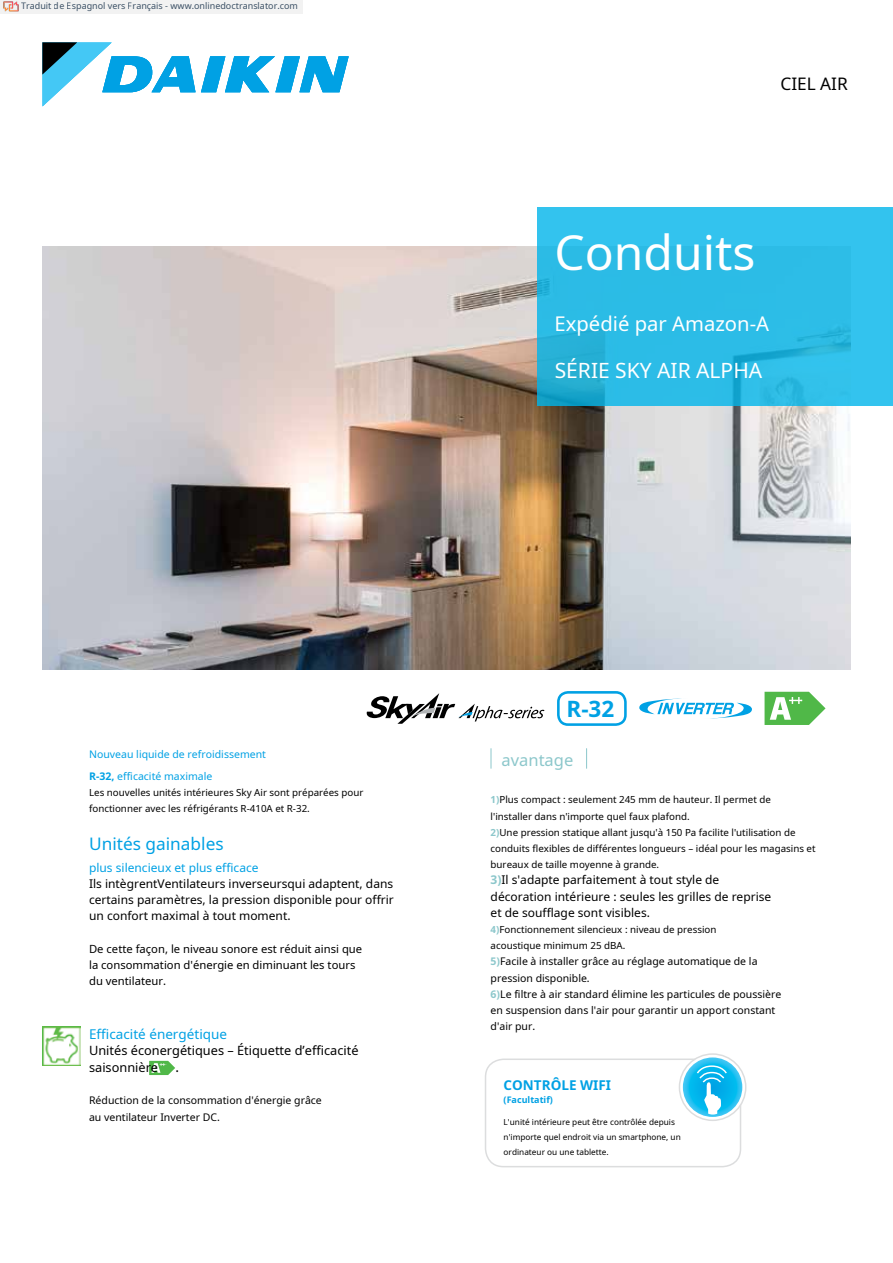
<style>
.page{position:relative;width:893px;height:1263px;background:#fff}
.page>*{position:absolute;margin:0;border:0;box-sizing:border-box;transform-origin:0 0}
.t1{font:48px "Noto Sans";color:#fff}
.t2{font:700 22.5px "Noto Sans";color:#00a1e4}
.t3{font:21px "Noto Sans";color:#fff}
.t4{font:20.25px "Noto Sans";color:#fff}
.t5{font:17.25px "Noto Sans";color:#00a1e4}
.t6{font:17.25px "Noto Sans";color:#000}
.t7{font:16.5px "Noto Sans";color:#8cc7cb}
.t8{font:13.5px "Noto Sans";color:#00a1e4}
.t9{font:700 13.5px "Noto Sans";color:#00a1e4}
.t10{font:13.5px "Noto Sans";color:#000}
.t11{font:12.75px/17px "Noto Sans";color:#000}
.t12{font:12px/16.2px "Noto Sans";color:#000}
.t13{font:12px "Noto Sans";color:#00a1e4}
.t14{font:11.25px/16.2px "Noto Sans";color:#000}
.t15{font:10.5px/16.2px "Noto Sans";color:#000}
.t16{font:10.5px/21.6px "Noto Sans";color:#00a1e4}
.t17{font:9.75px/16.2px "Noto Sans";color:#000}
.t18{font:9px "Noto Sans";color:rgb(15 43 70/.8)}
.t19{font:700 9px "Noto Sans";color:#00a1e4}
.t20{font:8.25px/15px "Noto Sans";color:#000}
.s1{font-weight:700}
.s2{font-weight:700;color:#8cc7cb}
</style>
<div class="page">
<svg style="left:43px;top:43px;width:306px;height:63px"></svg>
<img style="left:43px;top:247px;width:807px;height:423px">
<img style="left:43px;top:1027px;width:38px;height:38px">
<svg style="left:149px;top:1061px;width:26px;height:14px"></svg>
<div style="left:485px;top:1058px;width:256px;height:109px;border:2px solid #dcddde;border-radius:18px"></div>
<svg style="left:679px;top:1054px;width:67px;height:66px"></svg>
<div style="left:679px;top:1053px;width:67px;height:68px;border:2px solid #dcddde;border-radius:50%"></div>
<svg style="left:683px;top:1057px;width:59px;height:60px"></svg>
<svg style="left:696px;top:1065px;width:32px;height:49px"></svg>
<svg style="left:537px;top:208px;width:356px;height:198px;background:#2dbce6"></svg>
<svg style="left:639px;top:698px;width:113px;height:20px"></svg>
<div style="left:557px;top:691px;width:70px;height:35px;border:3px solid #00a1e4;border-radius:10px"></div>
<svg style="left:366px;top:693px;width:179px;height:31px"></svg>
<svg style="left:764px;top:692px;width:61px;height:33px"></svg>
<svg style="left:491px;top:749px;width:1px;height:19px"></svg>
<svg style="left:586px;top:749px;width:1px;height:19px"></svg>
<div style="left:0;top:0;width:303px;height:14px;background:#f2f2f2"></div>
<img style="left:4px;top:1px;width:15px;height:11px">
<p class="t18" style="left:21px;top:-1px;width:278px">Traduit de Espagnol vers Français - www.onlinedoctranslator.com</p>
<h3 class="t6" style="left:780px;top:72px;width:69px">CIEL AIR</h3>
<h1 class="t1" style="left:554px;top:219px;width:202px">Conduits</h1>
<h3 class="t4" style="left:554px;top:310px;width:216px">Expédié par Amazon-A</h3>
<h3 class="t3" style="left:555px;top:356px;width:209px">SÉRIE SKY AIR ALPHA</h3>
<h2 class="t2" style="left:566px;top:693px;width:49px">R-32</h2>
<p class="t16" style="left:89px;top:743px;width:178px">Nouveau liquide de refroidissement<br><span class="s1">R-32,</span> efficacité maximale</p>
<h3 class="t7" style="left:502px;top:748px;width:73px">avantage</h3>
<p class="t17" style="left:89px;top:784px;width:276px">Les nouvelles unités intérieures Sky Air sont préparées pour fonctionner avec les réfrigérants R-410A et R-32.</p>
<p class="t17" style="left:491px;top:791px;width:326px"><span class="s2">1)</span>Plus compact : seulement 245 mm de hauteur. Il permet de<br>l'installer dans n'importe quel faux plafond.<br><span class="s2">2)</span>Une pression statique allant jusqu'à 150 Pa facilite l'utilisation de conduits flexibles de différentes longueurs – idéal pour les magasins et bureaux de taille moyenne à grande.</p>
<p class="t12" style="left:491px;top:871px;width:282px"><span class="s2">3)</span>Il s'adapte parfaitement à tout style de décoration intérieure : seules les grilles de reprise et de soufflage sont visibles.</p>
<p class="t17" style="left:491px;top:921px;width:227px"><span class="s2">4)</span>Fonctionnement silencieux : niveau de pression acoustique minimum 25 dBA.</p>
<p class="t15" style="left:491px;top:953px;width:292px"><span class="s2">5)</span>Facile à installer grâce au réglage automatique de la pression disponible.<br><span class="s2">6)</span>Le filtre à air standard élimine les particules de poussière en suspension dans l'air pour garantir un apport constant d'air pur.</p>
<h3 class="t5" style="left:89px;top:831px;width:136px">Unités gainables</h3>
<p class="t13" style="left:89px;top:859px;width:171px">plus silencieux et plus efficace</p>
<p class="t12" style="left:89px;top:875px;width:306px;text-align:justify">Ils intègrentVentilateurs inverseursqui adaptent, dans certains paramètres, la pression disponible pour offrir un confort maximal à tout moment.</p>
<p class="t14" style="left:89px;top:940px;width:275px">De cette façon, le niveau sonore est réduit ainsi que la consommation d'énergie en diminuant les tours du ventilateur.</p>
<h3 class="t8" style="left:89px;top:1024px;width:139px">Efficacité énergétique</h3>
<h3 class="t11" style="left:89px;top:1042px;width:271px">Unités éconergétiques – Étiquette d’efficacité saisonnière</h3>
<h3 class="t10" style="left:175px;top:1057px;width:5px">.</h3>
<h3 class="t9" style="left:504px;top:1075px;width:109px">CONTRÔLE WIFI</h3>
<p class="t15" style="left:89px;top:1092px;width:234px">Réduction de la consommation d'énergie grâce au ventilateur Inverter DC.</p>
<p class="t19" style="left:504px;top:1093px;width:51px">(Facultatif)</p>
<p class="t20" style="left:504px;top:1114px;width:179px">L'unité intérieure peut être contrôlée depuis n'importe quel endroit via un smartphone, un ordinateur ou une tablette.</p>
</div>
